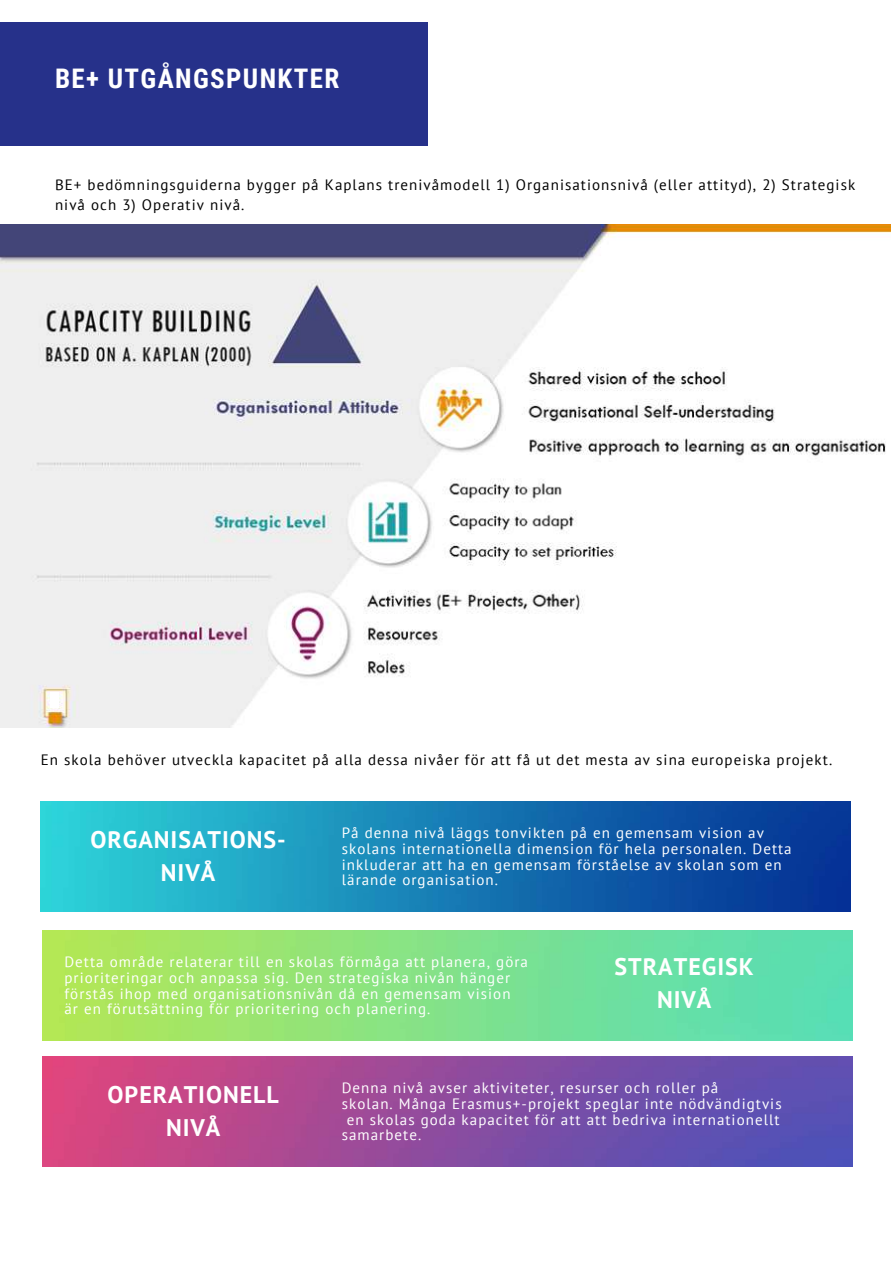
<style>
.page{position:relative;width:893px;height:1264px;background:#fff}
.page>*{position:absolute;margin:0;border:0;box-sizing:border-box;transform-origin:0 0}
.t1{font:700 27px "Roboto Condensed";letter-spacing:.05em;color:#fff}
.t2{font:700 24px/32.5px "PT Sans";letter-spacing:.04em;color:#fff;text-align:center}
.t3{font:15px/15.8px "PT Sans";letter-spacing:.07em;color:#fff}
.t4{font:15px/20.2px "PT Sans";letter-spacing:.07em;color:#000}
</style>
<div class="page">
<div style="left:0;top:22px;width:427px;height:124px;background:#26318a"></div>
<img style="left:0;top:225px;width:890px;height:502px">
<div style="left:51px;top:692px;width:8px;height:16px;background:#fff"></div>
<img style="left:42px;top:930px;width:810px;height:110px">
<img style="left:42px;top:1056px;width:810px;height:110px">
<img style="left:41px;top:801px;width:809px;height:110px">
<h1 class="t1" style="left:55px;top:63px;width:286px">BE+ UTGÅNGSPUNKTER</h1>
<p class="t4" style="left:55px;top:174px;width:801px">BE+ bedömningsguiderna bygger på Kaplans trenivåmodell 1) Organisationsnivå (eller attityd), 2) Strategisk nivå och 3) Operativ nivå.</p>
<p class="t4" style="left:41px;top:749px;width:793px">En skola behöver utveckla kapacitet på alla dessa nivåer för att få ut det mesta av sina europeiska projekt.</p>
<h2 class="t2" style="left:90px;top:823px;width:197px">ORGANISATIONS-<br>NIVÅ</h2>
<p class="t3" style="left:342px;top:824px;width:451px">På denna nivå läggs tonvikten på en gemensam vision av skolans internationella dimension för hela personalen. Detta inkluderar att ha en gemensam förståelse av skolan som en lärande organisation.</p>
<p class="t3" style="left:64px;top:953px;width:465px">Detta område relaterar till en skolas förmåga att planera, göra prioriteringar och anpassa sig. Den strategiska nivån hänger förstås ihop med organisationsnivån då en gemensam vision<br>är en förutsättning för prioritering och planering.</p>
<h2 class="t2" style="left:614px;top:950px;width:141px">STRATEGISK<br>NIVÅ</h2>
<h2 class="t2" style="left:108px;top:1077px;width:173px">OPERATIONELL<br>NIVÅ</h2>
<p class="t3" style="left:342px;top:1079px;width:378px">Denna nivå avser aktiviteter, resurser och roller på</p>
<p class="t3" style="left:342px;top:1095px;width:441px">skolan. Många Erasmus+-projekt speglar inte nödvändigtvis</p>
<p class="t3" style="left:347px;top:1111px;width:434px">en skolas goda kapacitet för att att bedriva internationellt</p>
<p class="t3" style="left:342px;top:1126px;width:81px">samarbete.</p>
</div>
